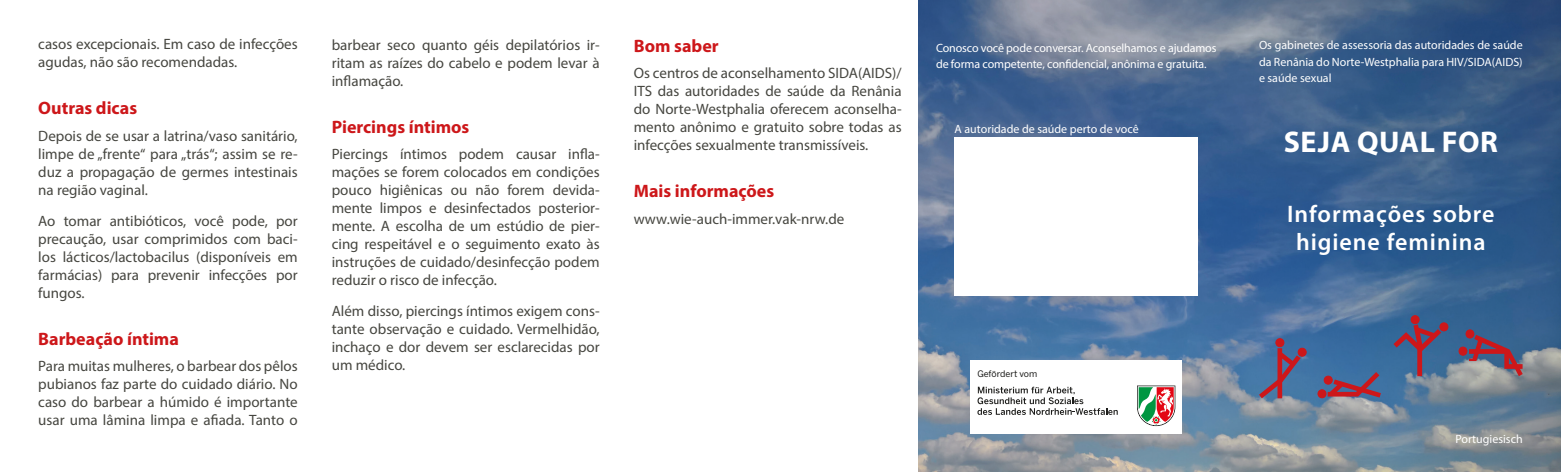
<style>
.page{position:relative;width:1561px;height:472px;background:#fff}
.page>*{position:absolute;margin:0;border:0;box-sizing:border-box;transform-origin:0 0}
.t1{font:700 30px "Myriad Pro";letter-spacing:.02em;color:#fff}
.t2{font:600 24px "Myriad Pro";letter-spacing:.04em;color:#fff}
.t3{font:700 18px "Myriad Pro";color:#cd171a}
.t4{font:15px/18px "Myriad Pro";color:#464640;text-align:justify}
.t5{font:12px/16.5px "Myriad Pro";letter-spacing:-.01em;color:#fff}
.t6{font:9px "Benton Sans";color:#1d1d1b}
</style>
<div class="page">
<img style="left:918px;top:0;width:642px;height:472px">
<svg style="left:1393px;top:325px;width:48px;height:51px;background:#5b577c"></svg>
<div style="left:1411px;top:316px;width:8px;height:8px;background:#cd171a;border-radius:50%"></div>
<div style="left:1410px;top:315px;width:9px;height:9px;border:1px solid #cd171a;border-radius:50%"></div>
<div style="left:1439px;top:323px;width:8px;height:8px;background:#cd171a;border-radius:50%"></div>
<div style="left:1439px;top:323px;width:9px;height:8px;border:1px solid #cd171a;border-radius:50%"></div>
<svg style="left:1327px;top:372px;width:53px;height:26px"></svg>
<div style="left:1318px;top:390px;width:8px;height:8px;background:#cd171a;border-radius:50%"></div>
<div style="left:1317px;top:390px;width:9px;height:8px;border:1px solid #cd171a;border-radius:50%"></div>
<div style="left:1324px;top:376px;width:8px;height:8px;background:#cd171a;border-radius:50%"></div>
<div style="left:1324px;top:376px;width:8px;height:8px;border:1px solid #cd171a;border-radius:50%"></div>
<svg style="left:1259px;top:348px;width:41px;height:50px;background:#685f82"></svg>
<div style="left:1275px;top:339px;width:8px;height:8px;background:#cd171a;border-radius:50%"></div>
<div style="left:1275px;top:339px;width:9px;height:8px;border:1px solid #cd171a;border-radius:50%"></div>
<div style="left:1298px;top:348px;width:8px;height:8px;background:#cd171a;border-radius:50%"></div>
<div style="left:1298px;top:348px;width:8px;height:8px;border:1px solid #cd171a;border-radius:50%"></div>
<svg style="left:1468px;top:335px;width:54px;height:41px;background:#7f6074"></svg>
<div style="left:1459px;top:347px;width:7px;height:8px;background:#cd171a;border-radius:50%"></div>
<div style="left:1458px;top:347px;width:9px;height:8px;border:1px solid #cd171a;border-radius:50%"></div>
<div style="left:1466px;top:330px;width:7px;height:8px;background:#cd171a;border-radius:50%"></div>
<div style="left:1465px;top:330px;width:9px;height:8px;border:1px solid #cd171a;border-radius:50%"></div>
<div style="left:954px;top:137px;width:243px;height:159px;background:#fff"></div>
<div style="left:970px;top:361px;width:212px;height:73px;background:#fff"></div>
<svg style="left:1137px;top:386px;width:38px;height:40px"></svg>
<svg style="left:977px;top:387px;width:140px;height:28px"></svg>
<p class="t4" style="left:38px;top:35px;width:261px">casos excepcionais. Em caso de infecções agudas, não são recomendadas.</p>
<p class="t3" style="left:38px;top:97px;width:100px">Outras dicas</p>
<p class="t4" style="left:38px;top:127px;width:261px">Depois de se usar a latrina/vaso sanitário, limpe de „frente“ para „trás“; assim se re&shy;duz a propagação de germes intestinais na região vaginal.</p>
<p class="t4" style="left:38px;top:211px;width:261px">Ao tomar antibióticos, você pode, por precaução, usar comprimidos com baci&shy;los lácticos/lactobacilus (disponíveis em farmácias) para prevenir infecções por fungos.</p>
<p class="t3" style="left:38px;top:327px;width:142px">Barbeação íntima</p>
<p class="t4" style="left:38px;top:357px;width:261px">Para muitas mulheres, o barbear dos pêlos pubianos faz parte do cuidado diário. No caso do barbear a húmido é importante usar uma lâmina limpa e afiada. Tanto o</p>
<p class="t4" style="left:332px;top:35px;width:269px">barbear seco quanto géis depilatórios ir&shy;ritam as raízes do cabelo e podem levar à inflamação.</p>
<p class="t3" style="left:332px;top:115px;width:139px">Piercings íntimos</p>
<p class="t4" style="left:332px;top:145px;width:269px">Piercings íntimos podem causar infla&shy;mações se forem colocados em condições pouco higiênicas ou não forem devida&shy;mente limpos e desinfectados posterior&shy;mente. A escolha de um estúdio de pier&shy;cing respeitável e o seguimento exato às instruções de cuidado/desinfecção podem reduzir o risco de infecção.</p>
<p class="t4" style="left:332px;top:302px;width:269px">Além disso, piercings íntimos exigem cons&shy;tante observação e cuidado. Vermelhidão, inchaço e dor devem ser esclarecidas por um médico.</p>
<p class="t3" style="left:634px;top:34px;width:86px">Bom saber</p>
<p class="t4" style="left:634px;top:64px;width:269px">Os centros de aconselhamento SIDA(AIDS)/ ITS das autoridades de saúde da Renânia do Norte-Westphalia oferecem aconselha&shy;mento anônimo e gratuito sobre todas as infecções sexualmente transmissíveis.</p>
<p class="t3" style="left:634px;top:180px;width:142px">Mais informações</p>
<p class="t4" style="left:634px;top:210px;width:212px">www.wie-auch-immer.vak-nrw.de</p>
<p class="t5" style="left:936px;top:39px;width:282px">Conosco você pode conversar. Aconselhamos e ajudamos de forma competente, confidencial, anônima e gratuita.</p>
<p class="t5" style="left:954px;top:121px;width:186px">A autoridade de saúde perto de você</p>
<p class="t6" style="left:977px;top:369px;width:61px">Gefördert vom</p>
<p class="t5" style="left:1259px;top:37px;width:265px;text-align:justify">Os gabinetes de assessoria das autoridades de saúde da Renânia do Norte-Westphalia para HIV/SIDA(AIDS) e saúde sexual</p>
<p class="t1" style="left:1283px;top:122px;width:216px">SEJA QUAL FOR</p>
<p class="t2" style="left:1287px;top:198px;width:209px">Informações sobre</p>
<p class="t2" style="left:1296px;top:227px;width:191px">higiene feminina</p>
<p class="t5" style="left:1455px;top:430px;width:69px">Portugiesisch</p>
</div>
